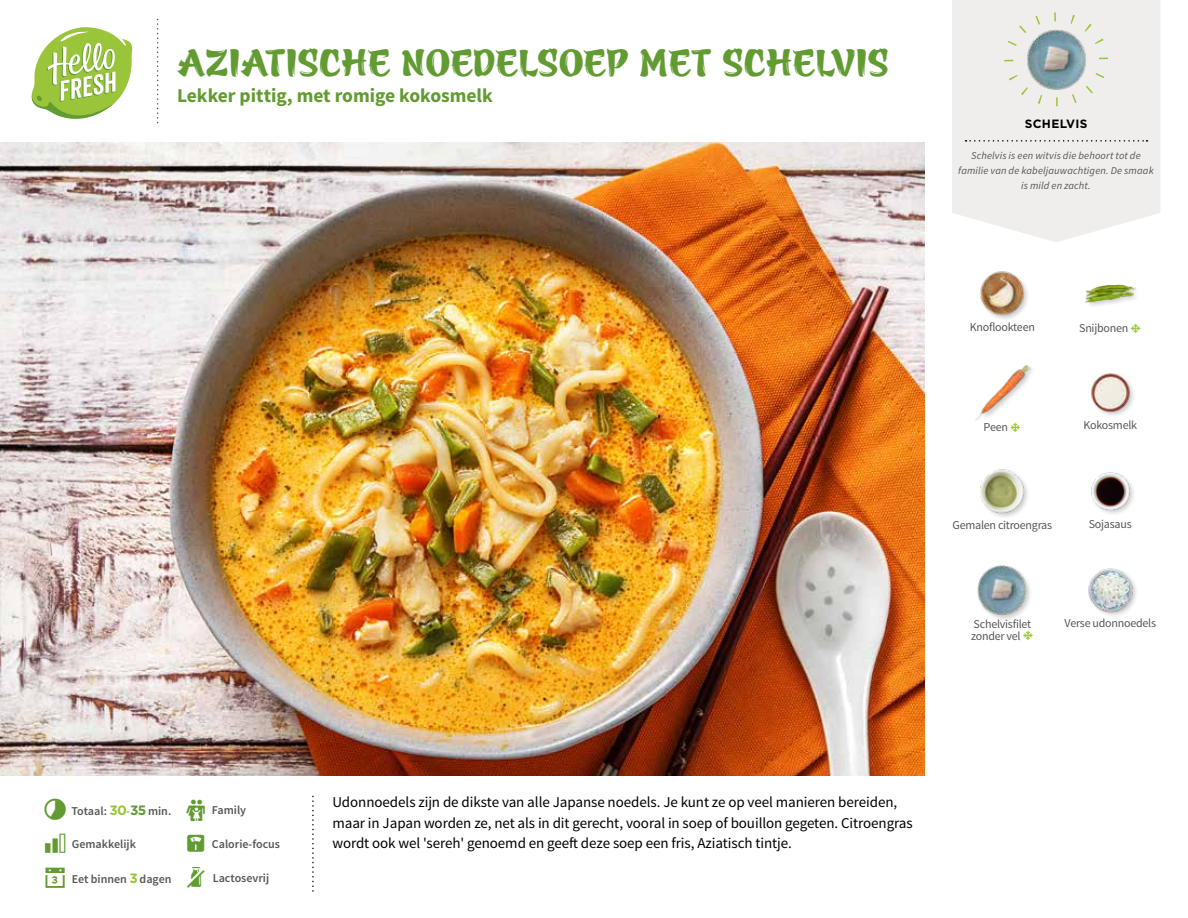
<style>
.page{position:relative;width:1188px;height:918px;background:#fff}
.page>*{position:absolute;margin:0;border:0;box-sizing:border-box;transform-origin:0 0}
.t1{font:42px "Azuki";color:#619b31}
.t2{font:25.5px "hellofresh icon font";color:#619b31}
.t3{font:700 19.5px "Source Sans Pro";color:#619b31}
.t4{font:15px/20.5px "Source Sans Pro";letter-spacing:-.005em;color:#000}
.t5{font:12px/12px "Source Sans Pro";letter-spacing:-.02em;color:#575756}
.t6{font:600 12px "Source Sans Pro";color:#575756}
.t7{font:700 12px "Gotham";letter-spacing:.03em;color:#000}
.t8{font:italic 10.5px/14.7px "Source Sans Pro";letter-spacing:.01em;color:#575756;text-align:center}
.s1{font-family:"Gotham";font-weight:700;font-size:13.5px;color:#9ac43a}
.s2{color:#87ac54}
.s3{font-family:"Gotham";font-weight:700;font-size:13.5px;color:#619b31}
</style>
<div class="page">
<svg style="left:31px;top:27px;width:102px;height:92px"></svg>
<img style="left:0;top:142px;width:925px;height:634px">
<svg style="left:952px;top:0;width:208px;height:242px;background:#f0eeed"></svg>
<svg style="left:966px;top:140px;width:182px;height:2px"></svg>
<div style="left:1004px;top:12px;width:104px;height:94px;border:9px dashed #9ac43a;border-radius:50%"></div>
<img style="left:1085px;top:284px;width:50px;height:22px">
<img style="left:1091px;top:472px;width:43px;height:42px">
<img style="left:1091px;top:373px;width:43px;height:43px">
<img style="left:1088px;top:568px;width:48px;height:48px">
<img style="left:980px;top:271px;width:48px;height:48px">
<img style="left:980px;top:469px;width:48px;height:48px">
<div style="left:976px;top:564px;width:57px;height:58px;background:#000;opacity:.2"></div>
<img style="left:976px;top:565px;width:51px;height:51px">
<img style="left:975px;top:365px;width:55px;height:55px">
<img style="left:1025px;top:29px;width:62px;height:61px">
<h1 class="t1" style="left:177px;top:43px;width:713px">AZIATISCHE NOEDELSOEP MET SCHELVIS</h1>
<h3 class="t3" style="left:177px;top:83px;width:317px">Lekker pittig, met romige kokosmelk</h3>
<p class="t7" style="left:1025px;top:116px;width:64px">SCHELVIS</p>
<p class="t8" style="left:958px;top:149px;width:197px">Schelvis is een witvis die behoort tot de familie van de kabeljauwachtigen. De smaak is mild en zacht.</p>
<p class="t5" style="left:970px;top:321px;width:67px">Knoflookteen</p>
<p class="t5" style="left:1079px;top:322px;width:51px">Snijbonen</p>
<p class="t5" style="left:984px;top:421px;width:26px">Peen</p>
<p class="t5" style="left:1084px;top:420px;width:55px">Kokosmelk</p>
<p class="t5" style="left:953px;top:519px;width:101px">Gemalen citroengras</p>
<p class="t5" style="left:1089px;top:519px;width:45px">Sojasaus</p>
<p class="t5" style="left:971px;top:618px;width:62px">Schelvisfilet zonder vel</p>
<p class="t5" style="left:1065px;top:618px;width:93px">Verse udonnoedels</p>
<p class="t6" style="left:71px;top:803px;width:101px">Totaal: <span class="s1">30</span><span class="s2">-</span><span class="s3">35</span> min.</p>
<p class="t6" style="left:212px;top:803px;width:36px">Family</p>
<p class="t4" style="left:332px;top:792px;width:582px">Udonnoedels zijn de dikste van alle Japanse noedels. Je kunt ze op veel manieren bereiden, maar in Japan worden ze, net als in dit gerecht, vooral in soep of bouillon gegeten. Citroengras</p>
<p class="t6" style="left:72px;top:837px;width:66px">Gemakkelijk</p>
<p class="t6" style="left:212px;top:837px;width:70px">Calorie-focus</p>
<p class="t4" style="left:332px;top:833px;width:461px">wordt ook wel 'sereh' genoemd en geeft deze soep een fris, Aziatisch tintje.</p>
<p class="t6" style="left:72px;top:871px;width:101px">Eet binnen <span class="s1">3</span> dagen</p>
<p class="t6" style="left:213px;top:870px;width:58px">Lactosevrij</p>
<h2 class="t2" style="left:43px;top:866px;width:27px">▪</h2>
</div>
